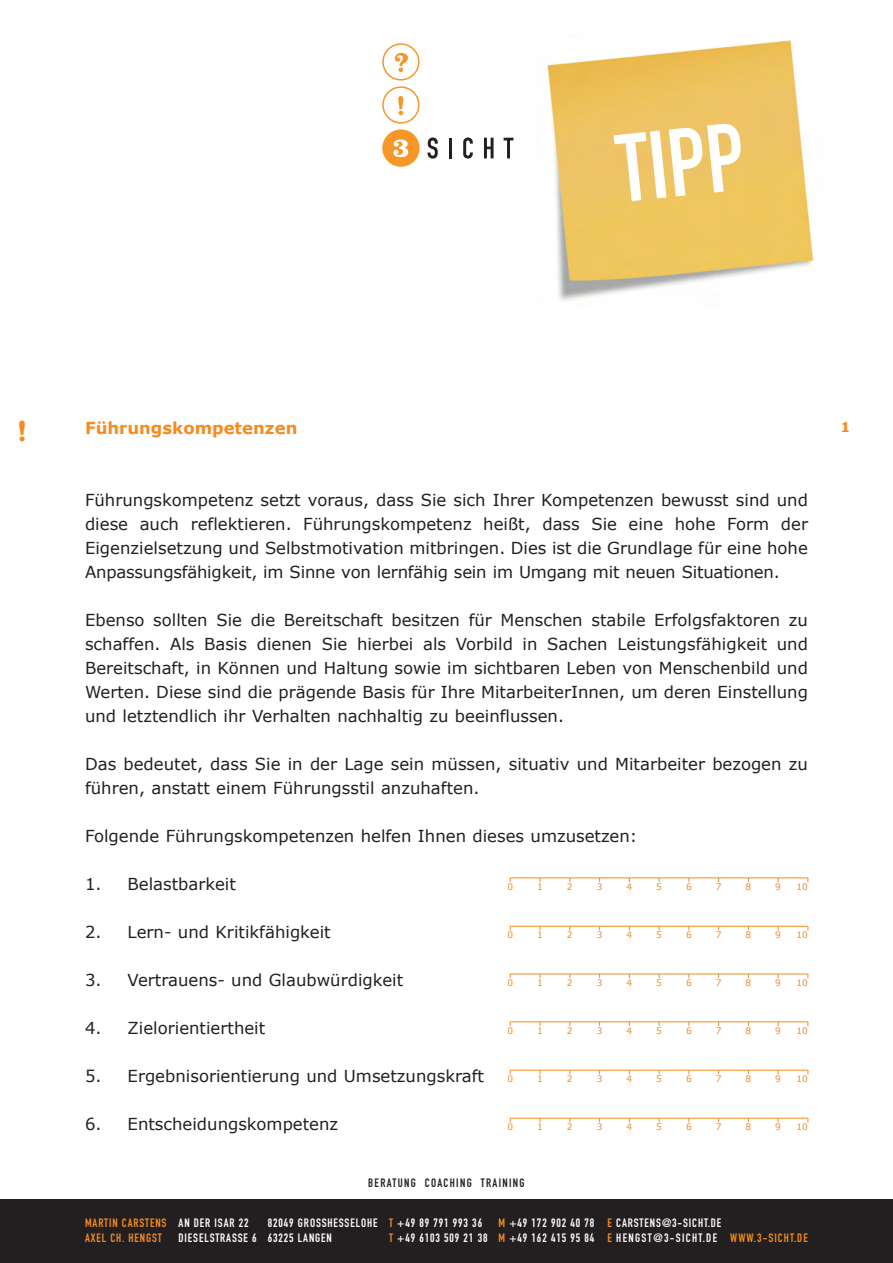
<style>
.page{position:relative;width:893px;height:1263px;background:#fff}
.page>*{position:absolute;margin:0;border:0;box-sizing:border-box;transform-origin:0 0}
.t1{font:94.5px "DIN Engschrift Alternate";color:#fff}
.t2{font:700 30px "Clarendon";color:#f68b1f}
.t3{font:16.5px/24px "Verdana";color:#231f20;text-align:justify}
.t4{font:700 16.5px "Verdana";color:#f68b1f}
.t5{font:700 16.5px "Clarendon";color:#f68b1f}
.t6{font:12px "DIN Engschrift";letter-spacing:.075em;color:#fff}
.t7{font:12px "DIN Engschrift";letter-spacing:.075em;color:#f68b1f}
.t8{font:12px "DIN Engschrift";letter-spacing:.11em;color:#231f20}
.t9{font:9px "Verdana";color:#f68b1f}
.s1{color:#fff}
.s2{color:#f68b1f}
.s3{font-family:"DIN Engschrift Alternate";color:#f68b1f}
</style>
<div class="page">
<div style="left:0;top:1199px;width:893px;height:64px;background:#231f20"></div>
<div style="left:382px;top:129px;width:38px;height:38px;background:#f79727;border-radius:50%"></div>
<svg style="left:382px;top:43px;width:38px;height:81px"></svg>
<svg style="left:393px;top:139px;width:15px;height:18px"></svg>
<svg style="left:428px;top:137px;width:10px;height:22px"></svg>
<hr style="left:449px;top:138px;width:3px;height:20px;background:#231f20">
<svg style="left:463px;top:137px;width:10px;height:22px"></svg>
<svg style="left:484px;top:138px;width:10px;height:20px"></svg>
<svg style="left:504px;top:138px;width:9px;height:20px"></svg>
<img style="left:547px;top:40px;width:267px;height:261px">
<hr style="left:510px;top:878px;width:298px;height:1px;background:#f68b1f">
<hr style="left:510px;top:926px;width:298px;height:1px;background:#f68b1f">
<hr style="left:510px;top:974px;width:298px;height:1px;background:#f68b1f">
<hr style="left:510px;top:1021px;width:298px;height:1px;background:#f68b1f">
<hr style="left:510px;top:1070px;width:298px;height:1px;background:#f68b1f">
<hr style="left:510px;top:1118px;width:298px;height:1px;background:#f68b1f">
<h1 class="t1" style="left:614px;top:135px;width:129px;rotate:-6deg">TIPP</h1>
<h2 class="t2" style="left:17px;top:421px;width:11px">!</h2>
<p class="t4" style="left:85px;top:418px;width:214px">Führungskompetenzen</p>
<p class="t3" style="left:85px;top:488px;width:724px">Führungskompetenz setzt voraus, dass Sie sich Ihrer Kompetenzen bewusst sind und diese auch reflektieren. Führungskompetenz heißt, dass Sie eine hohe Form der Eigenziel setzung und Selbstmotivation mitbringen. Dies ist die Grundlage für eine hohe Anpassungs fähigkeit, im Sinne von lernfähig sein im Umgang mit neuen Situationen.</p>
<p class="t3" style="left:85px;top:608px;width:724px">Ebenso sollten Sie die Bereitschaft besitzen für Menschen stabile Erfolgsfaktoren zu schaffen. Als Basis dienen Sie hierbei als Vorbild in Sachen Leistungsfähigkeit und Bereitschaft, in Können und Haltung sowie im sichtbaren Leben von Menschenbild und Werten. Diese sind die prägende Basis für Ihre MitarbeiterInnen, um deren Einstellung und letztendlich ihr Verhalten nachhaltig zu beeinflussen.</p>
<p class="t3" style="left:85px;top:752px;width:724px">Das bedeutet, dass Sie in der Lage sein müssen, situativ und Mitarbeiter bezogen zu führen, anstatt einem Führungsstil anzuhaften.</p>
<p class="t3" style="left:85px;top:824px;width:554px">Folgende Führungskompetenzen helfen Ihnen dieses umzusetzen:</p>
<p class="t3" style="left:85px;top:872px;width:152px">1. Belastbarkeit</p>
<p class="t9" style="left:507px;top:881px;width:7px">0</p>
<p class="t9" style="left:537px;top:881px;width:7px">1</p>
<p class="t9" style="left:567px;top:881px;width:7px">2</p>
<p class="t9" style="left:597px;top:881px;width:7px">3</p>
<p class="t9" style="left:626px;top:881px;width:7px">4</p>
<p class="t9" style="left:656px;top:881px;width:7px">5</p>
<p class="t9" style="left:686px;top:881px;width:7px">6</p>
<p class="t9" style="left:716px;top:881px;width:7px">7</p>
<p class="t9" style="left:745px;top:881px;width:7px">8</p>
<p class="t9" style="left:775px;top:881px;width:7px">9</p>
<p class="t9" style="left:796px;top:881px;width:13px">10</p>
<p class="t3" style="left:85px;top:920px;width:247px">2. Lern- und Kritikfähigkeit</p>
<p class="t9" style="left:507px;top:929px;width:7px">0</p>
<p class="t9" style="left:537px;top:929px;width:7px">1</p>
<p class="t9" style="left:567px;top:929px;width:7px">2</p>
<p class="t9" style="left:597px;top:929px;width:7px">3</p>
<p class="t9" style="left:626px;top:929px;width:7px">4</p>
<p class="t9" style="left:656px;top:929px;width:7px">5</p>
<p class="t9" style="left:686px;top:929px;width:7px">6</p>
<p class="t9" style="left:716px;top:929px;width:7px">7</p>
<p class="t9" style="left:745px;top:929px;width:7px">8</p>
<p class="t9" style="left:775px;top:929px;width:7px">9</p>
<p class="t9" style="left:796px;top:929px;width:13px">10</p>
<p class="t3" style="left:85px;top:968px;width:320px">3. Vertrauens- und Glaubwürdigkeit</p>
<p class="t9" style="left:507px;top:977px;width:7px">0</p>
<p class="t9" style="left:537px;top:977px;width:7px">1</p>
<p class="t9" style="left:567px;top:977px;width:7px">2</p>
<p class="t9" style="left:597px;top:977px;width:7px">3</p>
<p class="t9" style="left:626px;top:977px;width:7px">4</p>
<p class="t9" style="left:656px;top:977px;width:7px">5</p>
<p class="t9" style="left:686px;top:977px;width:7px">6</p>
<p class="t9" style="left:716px;top:977px;width:7px">7</p>
<p class="t9" style="left:745px;top:977px;width:7px">8</p>
<p class="t9" style="left:775px;top:977px;width:7px">9</p>
<p class="t9" style="left:796px;top:977px;width:13px">10</p>
<p class="t3" style="left:85px;top:1016px;width:182px">4. Zielorientiertheit</p>
<p class="t9" style="left:507px;top:1025px;width:7px">0</p>
<p class="t9" style="left:537px;top:1025px;width:7px">1</p>
<p class="t9" style="left:567px;top:1025px;width:7px">2</p>
<p class="t9" style="left:597px;top:1025px;width:7px">3</p>
<p class="t9" style="left:626px;top:1025px;width:7px">4</p>
<p class="t9" style="left:656px;top:1025px;width:7px">5</p>
<p class="t9" style="left:686px;top:1025px;width:7px">6</p>
<p class="t9" style="left:716px;top:1025px;width:7px">7</p>
<p class="t9" style="left:745px;top:1025px;width:7px">8</p>
<p class="t9" style="left:775px;top:1025px;width:7px">9</p>
<p class="t9" style="left:796px;top:1025px;width:13px">10</p>
<p class="t3" style="left:85px;top:1064px;width:401px">5. Ergebnisorientierung und Umsetzungskraft</p>
<p class="t9" style="left:507px;top:1073px;width:7px">0</p>
<p class="t9" style="left:537px;top:1073px;width:7px">1</p>
<p class="t9" style="left:567px;top:1073px;width:7px">2</p>
<p class="t9" style="left:597px;top:1073px;width:7px">3</p>
<p class="t9" style="left:626px;top:1073px;width:7px">4</p>
<p class="t9" style="left:656px;top:1073px;width:7px">5</p>
<p class="t9" style="left:686px;top:1073px;width:7px">6</p>
<p class="t9" style="left:716px;top:1073px;width:7px">7</p>
<p class="t9" style="left:745px;top:1073px;width:7px">8</p>
<p class="t9" style="left:775px;top:1073px;width:7px">9</p>
<p class="t9" style="left:796px;top:1073px;width:13px">10</p>
<p class="t3" style="left:85px;top:1112px;width:255px">6. Entscheidungskompetenz</p>
<p class="t9" style="left:507px;top:1121px;width:7px">0</p>
<p class="t9" style="left:537px;top:1121px;width:7px">1</p>
<p class="t9" style="left:567px;top:1121px;width:7px">2</p>
<p class="t9" style="left:597px;top:1121px;width:7px">3</p>
<p class="t9" style="left:626px;top:1121px;width:7px">4</p>
<p class="t9" style="left:656px;top:1121px;width:7px">5</p>
<p class="t9" style="left:686px;top:1121px;width:7px">6</p>
<p class="t9" style="left:716px;top:1121px;width:7px">7</p>
<p class="t9" style="left:745px;top:1121px;width:7px">8</p>
<p class="t9" style="left:775px;top:1121px;width:7px">9</p>
<p class="t9" style="left:796px;top:1121px;width:13px">10</p>
<p class="t8" style="left:368px;top:1179px;width:158px">BERATUNG COACHING TRAINING</p>
<p class="t7" style="left:85px;top:1219px;width:165px">MARTIN CARSTENS <span class="s1">AN DER ISAR 22</span></p>
<p class="t6" style="left:268px;top:1219px;width:216px">82049 GROSSHESSELOHE <span class="s2">T</span> +49 89 791 993 36</p>
<p class="t6" style="left:499px;top:1219px;width:224px"><span class="s2">M</span> +49 172 902 40 78 <span class="s2">E</span> CARSTENS@3-SICHT.DE</p>
<p class="t7" style="left:85px;top:1233px;width:78px">AXEL CH. HENGST</p>
<p class="t6" style="left:179px;top:1233px;width:155px">DIESELSTRASSE 6 63225 LANGEN</p>
<p class="t6" style="left:389px;top:1233px;width:420px"><span class="s2">T</span> +49 6103 509 21 38 <span class="s2">M</span> +49 162 415 95 84 <span class="s2">E</span> HENGST@3-SICHT.DE <span class="s2">WWW.3-SICHT.D</span><span class="s3">E</span></p>
<p class="t5" style="left:840px;top:421px;width:12px">1</p>
</div>
